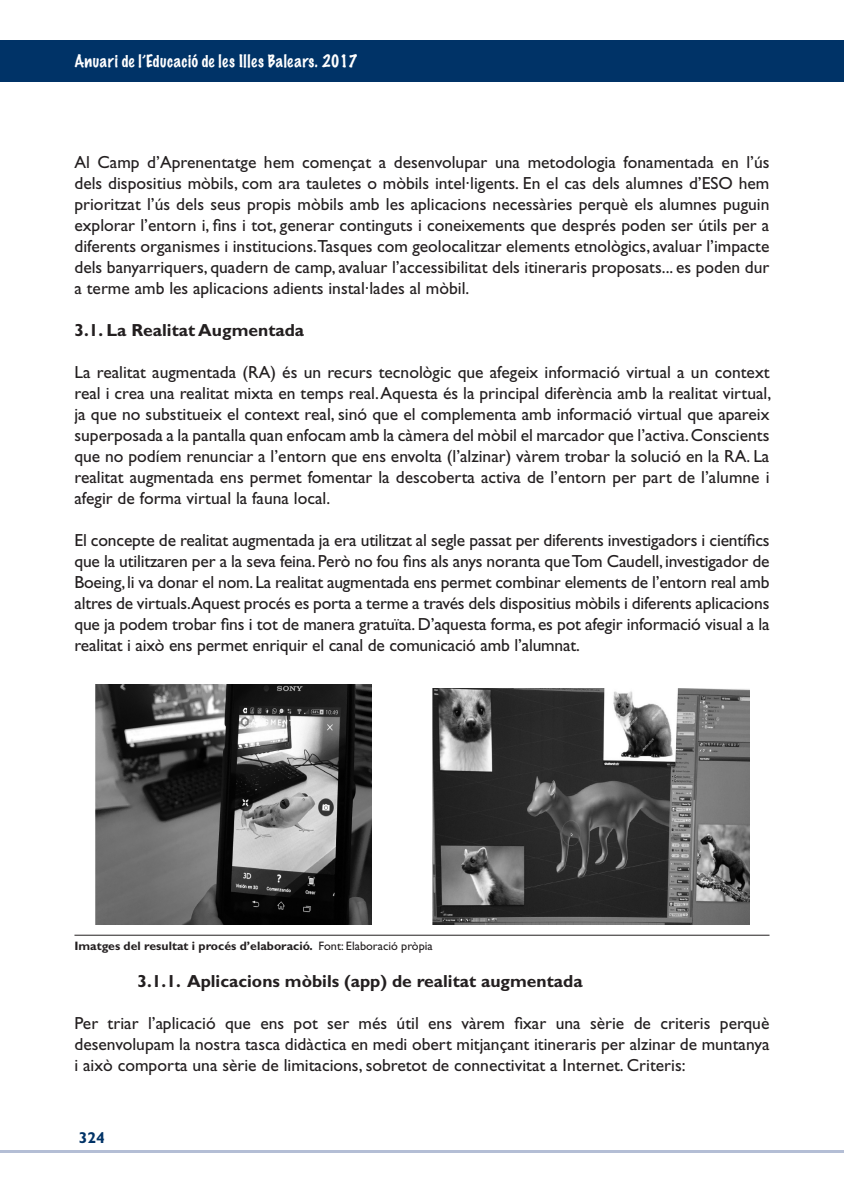
<style>
.page{position:relative;width:844px;height:1191px;background:#fff}
.page>*{position:absolute;margin:0;border:0;box-sizing:border-box;transform-origin:0 0}
.t1{font:17.5px/21px "Gill Sans Std";color:#231f20;text-align:justify}
.t2{font:700 17.5px "Gill Sans Std";color:#231f20}
.t3{font:100 15.75px "Marker Felt";letter-spacing:.025em;color:#fff}
.t4{font:700 15.75px "Gill Sans Std";color:#003367}
.t5{font:700 12.25px "Gill Sans Std";color:#231f20}
.s1{font-weight:400}
</style>
<div class="page">
<div style="left:0;top:40px;width:843px;height:42px;background:#003367"></div>
<hr style="left:0;top:1150px;width:843px;height:2px;background:#b4bed5">
<hr style="left:74px;top:935px;width:695px;height:1px;background:#231f20">
<img style="left:96px;top:685px;width:275px;height:239px">
<img style="left:432px;top:688px;width:317px;height:236px">
<p class="t3" style="left:74px;top:49px;width:285px">Anuari de l’Educació de les Illes Balears. 2017</p>
<p class="t1" style="left:74px;top:152px;width:696px">Al Camp d’Aprenentatge hem començat a desenvolupar una metodologia fonamentada en l’ús dels dispositius mòbils, com ara tauletes o mòbils intel·ligents. En el cas dels alumnes d’ESO hem prioritzat l’ús dels seus propis mòbils amb les aplicacions necessàries perquè els alumnes puguin explorar l’entorn i, fins i tot, generar continguts i coneixements que després poden ser útils per a diferents organismes i institucions.Tasques com geolocalitzar elements etnològics, avaluar l’impacte dels banyarriquers, quadern de camp, avaluar l’accessibilitat dels itineraris proposats... es poden dur a terme amb les aplicacions adients instal·lades al mòbil.</p>
<p class="t2" style="left:74px;top:320px;width:231px">3.1. La Realitat Augmentada</p>
<p class="t1" style="left:74px;top:362px;width:698px">La realitat augmentada (RA) és un recurs tecnològic que afegeix informació virtual a un context real i crea una realitat mixta en temps real. Aquesta és la principal diferència amb la realitat virtual, ja que no substitueix el context real, sinó que el complementa amb informació virtual que apareix superposada a la pantalla quan enfocam amb la càmera del mòbil el marcador que l’activa. Conscients que no podíem renunciar a l’entorn que ens envolta (l’alzinar) vàrem trobar la solució en la RA. La realitat augmentada ens permet fomentar la descoberta activa de l’entorn per part de l’alumne i afegir de forma virtual la fauna local.</p>
<p class="t1" style="left:74px;top:530px;width:696px">El concepte de realitat augmentada ja era utilitzat al segle passat per diferents investigadors i científics que la utilitzaren per a la seva feina. Però no fou fins als anys noranta que Tom Caudell, investigador de Boeing, li va donar el nom. La realitat augmentada ens permet combinar elements de l’entorn real amb altres de virtuals.Aquest procés es porta a terme a través dels dispositius mòbils i diferents aplicacions que ja podem trobar fins i tot de manera gratuïta. D’aquesta forma, es pot afegir informació visual a la realitat i això ens permet enriquir el canal de comunicació amb l’alumnat.</p>
<p class="t5" style="left:74px;top:939px;width:359px">Imatges del resultat i procés d’elaboració. <span class="s1">Font: Elaboració pròpia</span></p>
<p class="t2" style="left:137px;top:971px;width:446px">3.1.1. Aplicacions mòbils (app) de realitat augmentada</p>
<p class="t1" style="left:74px;top:1013px;width:696px">Per triar l’aplicació que ens pot ser més útil ens vàrem fixar una sèrie de criteris perquè desenvolupam la nostra tasca didàctica en medi obert mitjançant itineraris per alzinar de muntanya i això comporta una sèrie de limitacions, sobretot de connectivitat a Internet. Criteris:</p>
<p class="t4" style="left:79px;top:1128px;width:28px">324</p>
</div>
